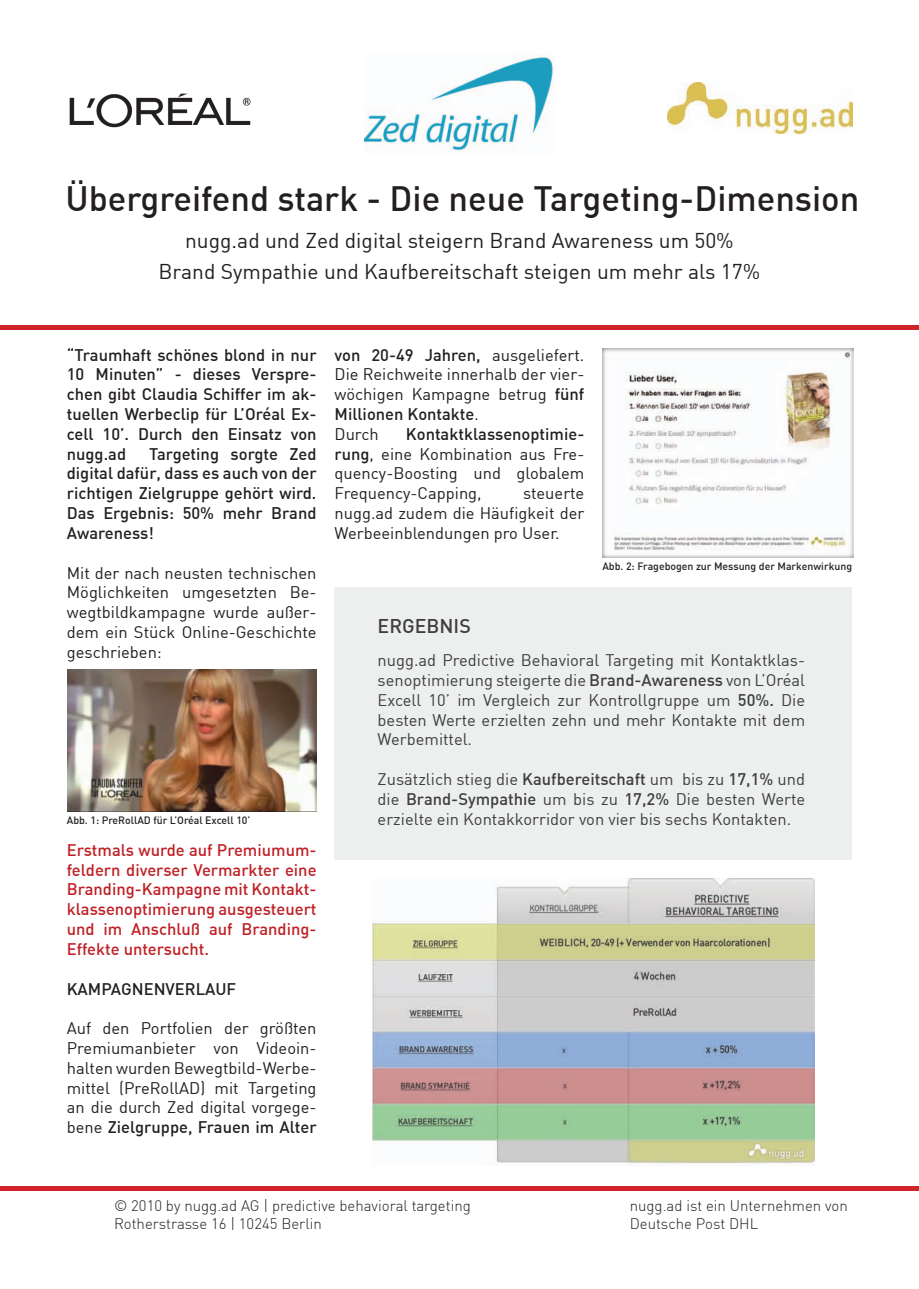
<style>
.page{position:relative;width:919px;height:1289px;background:#fff}
.page>*{position:absolute;margin:0;border:0;box-sizing:border-box;transform-origin:0 0}
.t1{font:500 34.5px "DIN";color:#231f20}
.t2{font:21px/30.5px "DIN";color:#231f20;text-align:center}
.t3{font:500 19.5px "DIN";color:#3e3e3f}
.t4{font:16.5px/19.8px "DIN";color:#231f20;text-align:justify}
.t5{font:16.5px/19.8px "DIN";color:#3e3e3f;text-align:justify}
.t6{font:500 16.5px/19.8px "DIN";color:#231f20;text-align:justify}
.t7{font:500 16.5px/19.8px "DIN";color:#c02025;text-align:justify}
.t8{font:300 15px/18px "DIN";color:#231f20}
.t9{font:500 10.5px "DIN";color:#231f20}
.s1{font-weight:500}
</style>
<div class="page">
<hr style="left:0;top:1186px;width:918px;height:4px;background:#d1232a">
<img style="left:667px;top:83px;width:185px;height:51px">
<hr style="left:0;top:326px;width:918px;height:4px;background:#d1232a">
<img style="left:69px;top:93px;width:182px;height:35px">
<img style="left:364px;top:56px;width:190px;height:95px">
<img style="left:602px;top:349px;width:251px;height:208px">
<img style="left:67px;top:669px;width:249px;height:142px">
<div style="left:334px;top:587px;width:518px;height:272px;background:#edefef"></div>
<img style="left:372px;top:878px;width:442px;height:287px">
<h1 class="t1" style="left:65px;top:176px;width:795px">Übergreifend stark - Die neue Targeting-Dimension</h1>
<p class="t2" style="left:158px;top:225px;width:603px">nugg.ad und Zed digital steigern Brand Awareness um 50%<br>Brand Sympathie und Kaufbereitschaft steigen um mehr als 17%</p>
<p class="t6" style="left:67px;top:344px;width:251px">“Traumhaft schönes blond in nur 10 Minuten” - dieses Verspre&shy;chen gibt Claudia Schiffer im ak&shy;tuellen Werbeclip für L’Oréal Ex&shy;cell 10’. Durch den Einsatz von nugg.ad</p>
<p class="t6" style="left:67px;top:443px;width:251px;text-indent:82px">Targeting sorgte Zed digital dafür, dass es auch von der richtigen Zielgruppe gehört wird.<br>Das Ergebnis: 50% mehr Brand Awareness!</p>
<p class="t4" style="left:67px;top:562px;width:251px">Mit der nach neusten technischen Möglichkeiten umgesetzten Be&shy;wegtbildkampagne wurde außer&shy;dem ein Stück Online-Geschichte geschrieben:</p>
<p class="t9" style="left:67px;top:813px;width:185px">Abb. 1: PreRollAD für L’Oréal Excell 10’</p>
<p class="t7" style="left:67px;top:839px;width:251px">Erstmals wurde auf Premiumum&shy;feldern diverser Vermarkter eine Branding-Kampagne mit Kontakt&shy;klassenoptimierung ausgesteuert und im Anschluß auf Branding-Effekte untersucht.</p>
<p class="t6" style="left:67px;top:978px;width:171px">KAMPAGNENVERLAUF</p>
<p class="t4" style="left:67px;top:1017px;width:251px">Auf den Portfolien der größten Premiumanbieter von Videoin&shy;halten wurden Bewegtbild-Werbe&shy;mittel (PreRollAD) mit Targeting an die durch Zed digital vorgege&shy;bene <span class="s1">Zielgruppe, Frauen im Alter</span></p>
<p class="t4" style="left:334px;top:344px;width:251px;text-align:left"><span class="s1">von 20-49 Jahren,</span> ausgeliefert.<br>Die Reichweite innerhalb der vier&shy;wöchigen Kampagne betrug <span class="s1">fünf<br>Millionen Kontakte</span>.<br>Durch</p>
<p class="t4" style="left:334px;top:423px;width:251px;text-indent:71px"><span class="s1">Kontaktklassenoptimie&shy;rung</span>, eine Kombination aus Fre&shy;quency-Boosting und globalem Frequency-Capping,</p>
<p class="t4" style="left:334px;top:483px;width:251px;text-indent:188px">steuerte nugg.ad zudem die Häufigkeit der Werbeeinblendungen pro User.</p>
<p class="t9" style="left:602px;top:559px;width:251px">Abb. 2: Fragebogen zur Messung der Markenwirkung</p>
<p class="t3" style="left:377px;top:613px;width:95px">ERGEBNIS</p>
<p class="t5" style="left:377px;top:650px;width:429px">nugg.ad Predictive Behavioral Targeting mit Kontaktklas&shy;senoptimierung steigerte die <span class="s1">Brand-Awareness</span> von L’Oréal Excell 10’ im Vergleich zur Kontrollgruppe um <span class="s1">50%.</span> Die besten Werte erzielten zehn und mehr Kontakte mit dem Werbemittel.</p>
<p class="t5" style="left:377px;top:768px;width:429px">Zusätzlich stieg die <span class="s1">Kaufbereitschaft</span> um bis zu <span class="s1">17,1%</span> und die <span class="s1">Brand-Sympathie</span> um bis zu <span class="s1">17,2%</span> Die besten Werte erzielte ein Kontakkorridor von vier bis sechs Kontakten.</p>
<p class="t8" style="left:114px;top:1195px;width:358px">© 2010 by nugg.ad AG | predictive behavioral targeting<br>Rotherstrasse 16 | 10245 Berlin</p>
<p class="t8" style="left:629px;top:1195px;width:219px">nugg.ad ist ein Unternehmen von<br>Deutsche Post DHL</p>
</div>
